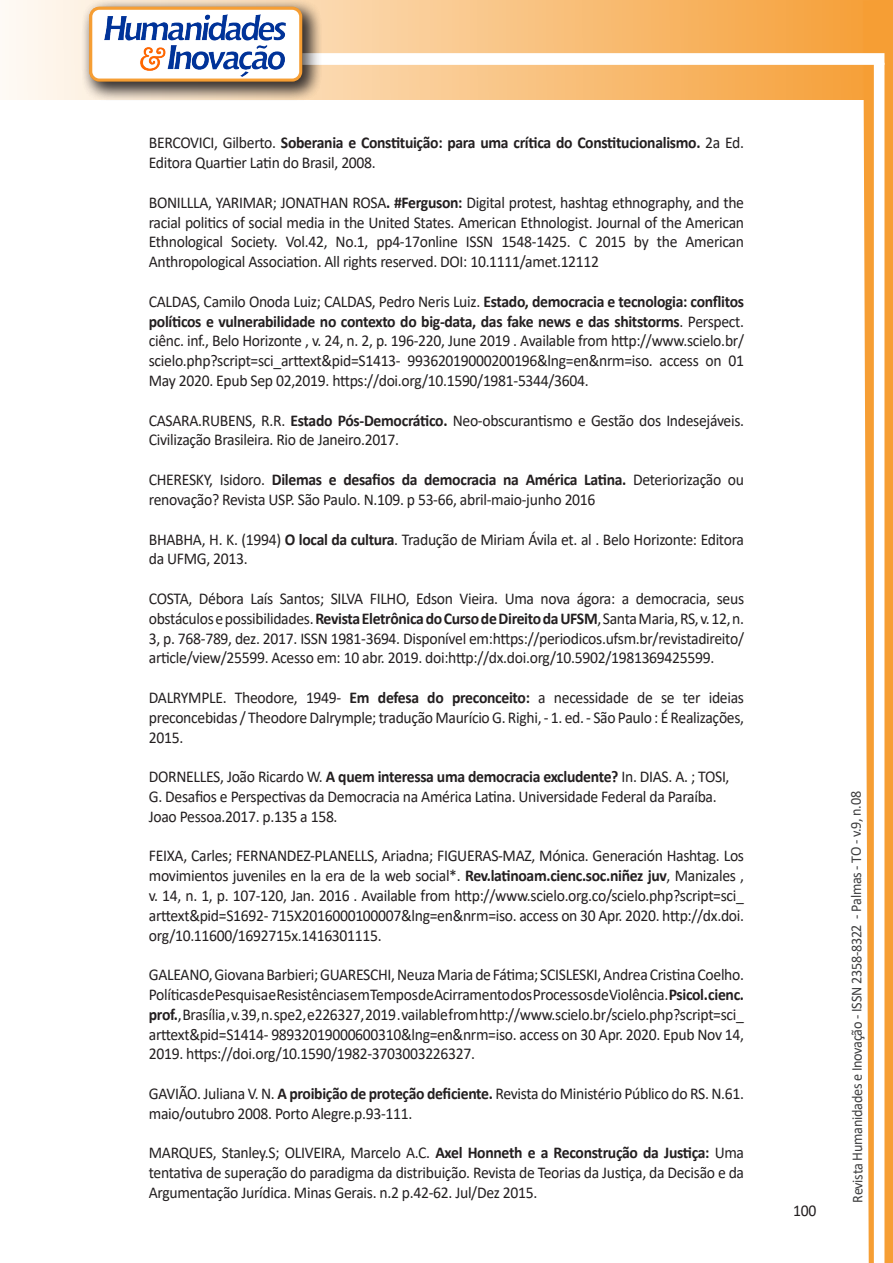
<style>
.page{position:relative;width:893px;height:1263px;background:#fff}
.page>*{position:absolute;margin:0;border:0;box-sizing:border-box;transform-origin:0 0}
.texto{font:16.5px/19.8px "Calibri";letter-spacing:-.02em;color:#231f20;text-align:justify;scale:.95 1}
.texto-2{font:700 16.5px/19.8px "Calibri";letter-spacing:-.02em;color:#231f20;scale:.95 1}
.t1{font:15px "Calibri";letter-spacing:-.025em;color:#3e3e3f;scale:.95 1}
.s1{font-weight:400}
.s2{font-weight:700}
</style>
<div class="page">
<svg style="left:5px;top:0;width:858px;height:100px;background:#f9c484"></svg>
<div style="left:302px;top:53px;width:582px;height:12px;background:#fff;border:2px solid #fff"></div>
<svg style="left:863px;top:0;width:30px;height:1263px"></svg>
<div style="left:81px;top:0;width:241px;height:102px;background:#231f20;opacity:.75"></div>
<div style="left:91px;top:8px;width:210px;height:72px;background:#fff;border-radius:9px"></div>
<img style="left:104px;top:14px;width:181px;height:62px">
<div style="left:89px;top:7px;width:213px;height:75px;border:3px solid #f69e34;border-radius:9px"></div>
<p class="texto-2" style="left:149px;top:133px;width:628px"><span class="s1">BERCOVICI, Gilberto.</span> Soberania e Constituição: para uma crítica do Constitucionalismo. <span class="s1">2a Ed.<br>Editora Quartier Latin do Brasil, 2008.</span></p>
<p class="texto" style="left:149px;top:192px;width:628px">BONILLLA, YARIMAR; JONATHAN ROSA<span class="s2">. #Ferguson:</span> Digital protest, hashtag ethnography, and the racial politics of social media in the United States. American Ethnologist. Journal of the American Ethnological Society. Vol.42, No.1, pp4-17online ISSN 1548-1425. C 2015 by the American Anthropological Association. All rights reserved. DOI: 10.1111/amet.12112</p>
<p class="texto" style="left:149px;top:291px;width:628px">CALDAS, Camilo Onoda Luiz; CALDAS, Pedro Neris Luiz. <span class="s2">Estado, democracia e tecnologia: conflitos políticos e vulnerabilidade no contexto do big-data, das fake news e das shitstorms</span>. Perspect. ciênc. inf., Belo Horizonte , v. 24, n. 2, p. 196-220, June 2019 . Available from http://www.scielo.br/ scielo.php?script=sci_arttext&amp;pid=S1413- 99362019000200196&amp;lng=en&amp;nrm=iso. access on 01<br>May 2020. Epub Sep 02,2019. https://doi.org/10.1590/1981-5344/3604.</p>
<p class="texto" style="left:149px;top:410px;width:628px">CASARA.RUBENS, R.R. <span class="s2">Estado Pós-Democrático.</span> Neo-obscurantismo e Gestão dos Indesejáveis.<br>Civilização Brasileira. Rio de Janeiro.2017.</p>
<p class="texto" style="left:149px;top:469px;width:628px">CHERESKY, Isidoro. <span class="s2">Dilemas e desafios da democracia na América Latina.</span> Deteriorização ou renovação? Revista USP. São Paulo. N.109. p 53-66, abril-maio-junho 2016</p>
<p class="texto" style="left:149px;top:529px;width:628px">BHABHA, H. K. (1994) <span class="s2">O local da cultura</span>. Tradução de Miriam Ávila et. al . Belo Horizonte: Editora da UFMG, 2013.</p>
<p class="texto" style="left:149px;top:588px;width:628px">COSTA, Débora Laís Santos; SILVA FILHO, Edson Vieira. Uma nova ágora: a democracia, seus obstáculos e possibilidades. <span class="s2">Revista Eletrônica do Curso de Direito da UFSM</span>, Santa Maria, RS, v. 12, n.<br>3, p. 768-789, dez. 2017. ISSN 1981-3694. Disponível em:https://periodicos.ufsm.br/revistadireito/ article/view/25599. Acesso em: 10 abr. 2019. doi:http://dx.doi.org/10.5902/1981369425599.</p>
<p class="texto" style="left:149px;top:687px;width:628px">DALRYMPLE. Theodore, 1949- <span class="s2">Em defesa do preconceito:</span> a necessidade de se ter ideias preconcebidas / Theodore Dalrymple; tradução Maurício G. Righi, - 1. ed. - São Paulo : É Realizações, 2015.</p>
<p class="texto" style="left:149px;top:766px;width:613px;text-align:left">DORNELLES, João Ricardo W. <span class="s2">A quem interessa uma democracia excludente?</span> In. DIAS. A. ; TOSI,<br>G. Desafios e Perspectivas da Democracia na América Latina. Universidade Federal da Paraíba.<br>Joao Pessoa.2017. p.135 a 158.</p>
<p class="texto" style="left:149px;top:845px;width:628px">FEIXA, Carles; FERNANDEZ-PLANELLS, Ariadna; FIGUERAS-MAZ, Mónica. Generación Hashtag. Los movimientos juveniles en la era de la web social*. <span class="s2">Rev.latinoam.cienc.soc.niñez juv</span>, Manizales , v. 14, n. 1, p. 107-120, Jan. 2016 . Available from http://www.scielo.org.co/scielo.php?script=sci_ arttext&amp;pid=S1692- 715X2016000100007&amp;lng=en&amp;nrm=iso. access on 30 Apr. 2020. http://dx.doi. org/10.11600/1692715x.1416301115.</p>
<p class="texto" style="left:149px;top:964px;width:628px">GALEANO, Giovana Barbieri; GUARESCHI, Neuza Maria de Fátima; SCISLESKI, Andrea Cristina Coelho.<br>Políticas de Pesquisa e Resistências em Tempos de Acirramento dos Processos de Violência. <span class="s2">Psicol. cienc. prof.</span>, Brasília , v. 39, n. spe2, e226327, 2019 . vailable from http://www.scielo.br/scielo.php?script=sci_ arttext&amp;pid=S1414- 98932019000600310&amp;lng=en&amp;nrm=iso. access on 30 Apr. 2020. Epub Nov 14, 2019. https://doi.org/10.1590/1982-3703003226327.</p>
<p class="texto" style="left:149px;top:1083px;width:628px">GAVIÃO. Juliana V. N. <span class="s2">A proibição de proteção deficiente.</span> Revista do Ministério Público do RS. N.61. maio/outubro 2008. Porto Alegre.p.93-111.</p>
<p class="texto" style="left:149px;top:1142px;width:628px">MARQUES, Stanley.S; OLIVEIRA, Marcelo A.C. <span class="s2">Axel Honneth e a Reconstrução da Justiça:</span> Uma tentativa de superação do paradigma da distribuição. Revista de Teorias da Justiça, da Decisão e da Argumentação Jurídica. Minas Gerais. n.2 p.42-62. Jul/Dez 2015.</p>
<p class="texto" style="left:793px;top:1200px;width:26px">100</p>
<p class="t1" style="left:846px;top:1203px;width:435px;rotate:-90deg">Revista Humanidades e Inovação - ISSN 2358-8322 - Palmas - TO - v.9, n.08</p>
</div>
